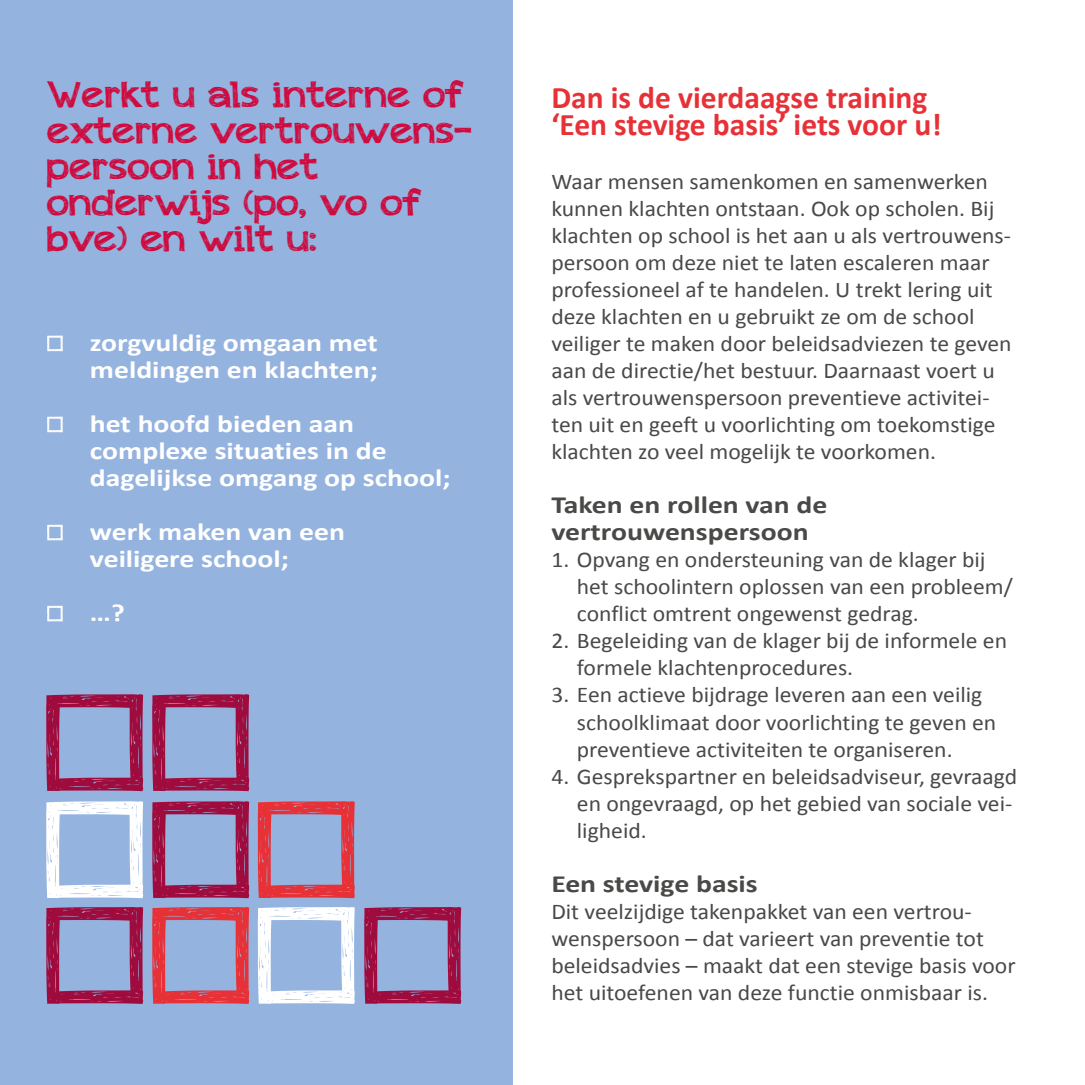
<style>
.page{position:relative;width:1085px;height:1085px;background:#fff}
.page>*{position:absolute;margin:0;border:0;box-sizing:border-box;transform-origin:0 0}
.t1{font:36px/36px "appleberry";color:#cf0a3e;scale:1.1 1}
.t2{font:700 31.5px/27px "Calibri";color:#e73137}
.t3{font:700 24.75px/27px "Calibri";color:#fff;scale:1.2 1}
.t4{font:700 24.75px/27px "Calibri";color:#494948;scale:1.2 1}
.t5{font:22.5px/27px "Calibri";color:#494948;scale:1.05 1}
</style>
<div class="page">
<div style="left:0;top:0;width:512px;height:1084px;background:#95b3df"></div>
<svg style="left:47px;top:335px;width:16px;height:16px"></svg>
<svg style="left:47px;top:416px;width:16px;height:16px"></svg>
<svg style="left:47px;top:524px;width:16px;height:16px"></svg>
<svg style="left:47px;top:605px;width:16px;height:16px"></svg>
<svg style="left:152px;top:907px;width:97px;height:96px"></svg>
<svg style="left:152px;top:801px;width:97px;height:97px"></svg>
<svg style="left:152px;top:694px;width:97px;height:97px"></svg>
<svg style="left:46px;top:907px;width:97px;height:96px"></svg>
<svg style="left:46px;top:801px;width:97px;height:97px"></svg>
<svg style="left:46px;top:694px;width:97px;height:97px"></svg>
<svg style="left:258px;top:907px;width:97px;height:96px"></svg>
<svg style="left:258px;top:801px;width:97px;height:97px"></svg>
<svg style="left:364px;top:907px;width:97px;height:96px"></svg>
<h1 class="t1" style="left:47px;top:76px;width:388px">Werkt u als interne of externe vertrouwens&shy;persoon in het onderwijs (po, vo of bve) en wilt u:</h1>
<p class="t3" style="left:90px;top:329px;width:241px">zorgvuldig omgaan met meldingen en klachten;</p>
<p class="t3" style="left:90px;top:410px;width:302px">het hoofd bieden aan complexe situaties in de dagelijkse omgang op school;</p>
<p class="t3" style="left:90px;top:518px;width:214px">werk maken van een veiligere school;</p>
<p class="t3" style="left:90px;top:599px;width:31px">…?</p>
<h2 class="t2" style="left:551px;top:84px;width:392px">Dan is de vierdaagse training ‘Een stevige basis’ iets voor u!</h2>
<p class="t5" style="left:551px;top:168px;width:440px">Waar mensen samenkomen en samenwerken kunnen klachten ontstaan. Ook op scholen. Bij klachten op school is het aan u als vertrouwens&shy;persoon om deze niet te laten escaleren maar professioneel af te handelen. U trekt lering uit deze klachten en u gebruikt ze om de school veiliger te maken door beleidsadviezen te geven aan de directie/het bestuur. Daarnaast voert u als vertrouwenspersoon preventieve activitei&shy;ten uit en geeft u voorlichting om toekomstige klachten zo veel mogelijk te voorkomen.</p>
<p class="t4" style="left:551px;top:491px;width:231px">Taken en rollen van de vertrouwenspersoon</p>
<p class="t5" style="left:576px;top:546px;width:416px;text-indent:-26px">1. Opvang en ondersteuning van de klager bij het schoolintern oplossen van een probleem/ conflict omtrent ongewenst gedrag.</p>
<p class="t5" style="left:576px;top:627px;width:411px;text-indent:-26px">2. Begeleiding van de klager bij de informele en formele klachtenprocedures.</p>
<p class="t5" style="left:576px;top:681px;width:401px;text-indent:-26px">3. Een actieve bijdrage leveren aan een veilig schoolklimaat door voorlichting te geven en preventieve activiteiten te organiseren.</p>
<p class="t5" style="left:576px;top:762px;width:421px;text-indent:-26px">4. Gesprekspartner en beleidsadviseur, gevraagd en ongevraagd, op het gebied van sociale vei&shy;ligheid.</p>
<p class="t4" style="left:551px;top:869px;width:173px">Een stevige basis</p>
<p class="t5" style="left:551px;top:897px;width:443px">Dit veelzijdige takenpakket van een vertrou&shy;wenspersoon – dat varieert van preventie tot beleidsadvies – maakt dat een stevige basis voor het uitoefenen van deze functie onmisbaar is.</p>
</div>
